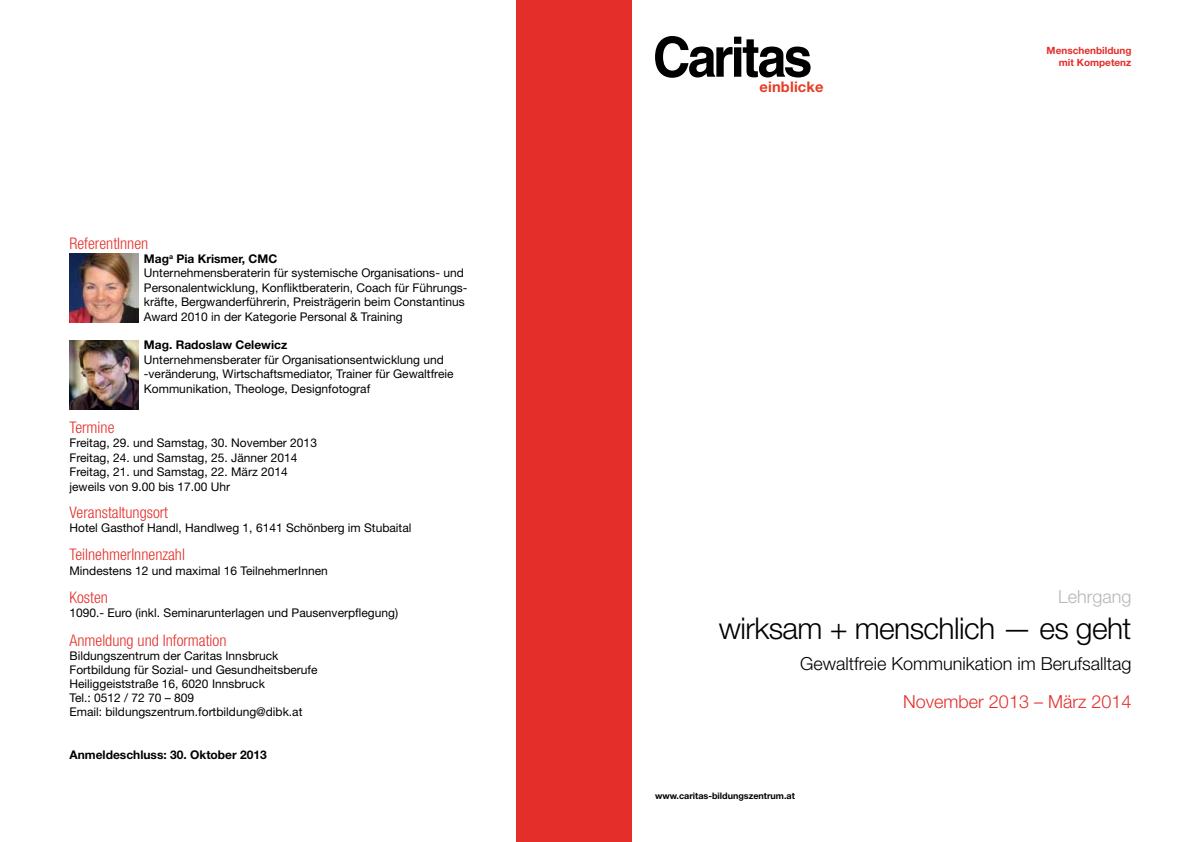
<style>
.page{position:relative;width:1191px;height:842px;background:#fff}
.page>*{position:absolute;margin:0;border:0;box-sizing:border-box;transform-origin:0 0}
.t1{font:300 30px "Helvetica Neue LT Std";letter-spacing:-.02em;color:#000}
.t2{font:300 18px "Helvetica Neue LT Std";color:#000}
.t3{font:300 18px "Helvetica Neue LT Std";color:#e42e2a}
.t4{font:300 18px "Helvetica Neue LT Std";color:#b5b7b8}
.t5{font:300 condensed 16px "Helvetica Neue LT Std";color:#e42e2a}
.t6{font:700 14.7px "Helvetica Neue LT Std";letter-spacing:.01em;color:#e63e24}
.t7{font:12px/14.4px "Helvetica Neue LT Std";color:#000}
.t8{font:700 12px "Helvetica Neue LT Std";color:#000}
.t9{font:700 10px/12px "Helvetica Neue LT Std";color:#e42e2a;text-align:right}
.t10{font:700 9px "Helvetica Neue LT Std";color:#000}
.s1{font-weight:700}
</style>
<div class="page">
<img style="left:70px;top:254px;width:68px;height:68px">
<img style="left:70px;top:341px;width:68px;height:68px">
<div style="left:595px;top:0;width:36px;height:842px;background:#e42e2a"></div>
<div style="left:516px;top:0;width:79px;height:842px;background:#e42e2a"></div>
<svg style="left:655px;top:36px;width:155px;height:42px"></svg>
<h3 class="t5" style="left:69px;top:234px;width:80px">ReferentInnen</h3>
<p class="t7" style="left:144px;top:251px;width:325px"><span class="s1">Mag</span><sup>a</sup> <span class="s1">Pia Krismer, CMC<br></span>Unternehmensberaterin für systemische Organisations- und Personalentwicklung, Konfliktberaterin, Coach für Führungs&shy;kräfte, Bergwanderführerin, Preisträgerin beim Constantinus Award 2010 in der Kategorie Personal &amp; Training</p>
<p class="t8" style="left:144px;top:338px;width:145px">Mag. Radoslaw Celewicz</p>
<p class="t7" style="left:144px;top:352px;width:311px">Unternehmensberater für Organisationsentwicklung und -veränderung, Wirtschaftsmediator, Trainer für Gewaltfreie<br>Kommunikation, Theologe, Designfotograf</p>
<h3 class="t5" style="left:69px;top:418px;width:47px">Termine</h3>
<p class="t7" style="left:69px;top:436px;width:249px">Freitag, 29. und Samstag, 30. November 2013<br>Freitag, 24. und Samstag, 25. Jänner 2014<br>Freitag, 21. und Samstag, 22. März 2014 jeweils von 9.00 bis 17.00 Uhr</p>
<h3 class="t5" style="left:69px;top:503px;width:100px">Veranstaltungsort</h3>
<p class="t7" style="left:69px;top:520px;width:343px">Hotel Gasthof Handl, Handlweg 1, 6141 Schönberg im Stubaital</p>
<h3 class="t5" style="left:69px;top:546px;width:117px">TeilnehmerInnenzahl</h3>
<p class="t7" style="left:69px;top:563px;width:260px">Mindestens 12 und maximal 16 TeilnehmerInnen</p>
<h3 class="t5" style="left:69px;top:588px;width:40px">Kosten</h3>
<p class="t7" style="left:69px;top:605px;width:330px">1090.- Euro (inkl. Seminarunterlagen und Pausenverpflegung)</p>
<h3 class="t5" style="left:69px;top:631px;width:158px">Anmeldung und Information</h3>
<p class="t7" style="left:69px;top:648px;width:250px">Bildungszentrum der Caritas Innsbruck Fortbildung für Sozial- und Gesundheitsberufe Heiliggeiststraße 16, 6020 Innsbruck<br>Tel.: 0512 / 72 70 – 809<br>Email: bildungszentrum.fortbildung@dibk.at</p>
<p class="t8" style="left:69px;top:747px;width:199px">Anmeldeschluss: 30. Oktober 2013</p>
<p class="t6" style="left:759px;top:77px;width:65px">einblicke</p>
<p class="t9" style="left:1046px;top:44px;width:86px">Menschenbildung mit Kompetenz</p>
<h2 class="t4" style="left:1058px;top:585px;width:75px">Lehrgang</h2>
<h1 class="t1" style="left:719px;top:610px;width:414px">wirksam + menschlich — es geht</h1>
<h2 class="t2" style="left:800px;top:652px;width:333px">Gewaltfreie Kommunikation im Berufsalltag</h2>
<h2 class="t3" style="left:903px;top:691px;width:230px">November 2013 – März 2014</h2>
<p class="t10" style="left:655px;top:790px;width:141px">www.caritas-bildungszentrum.at</p>
</div>
